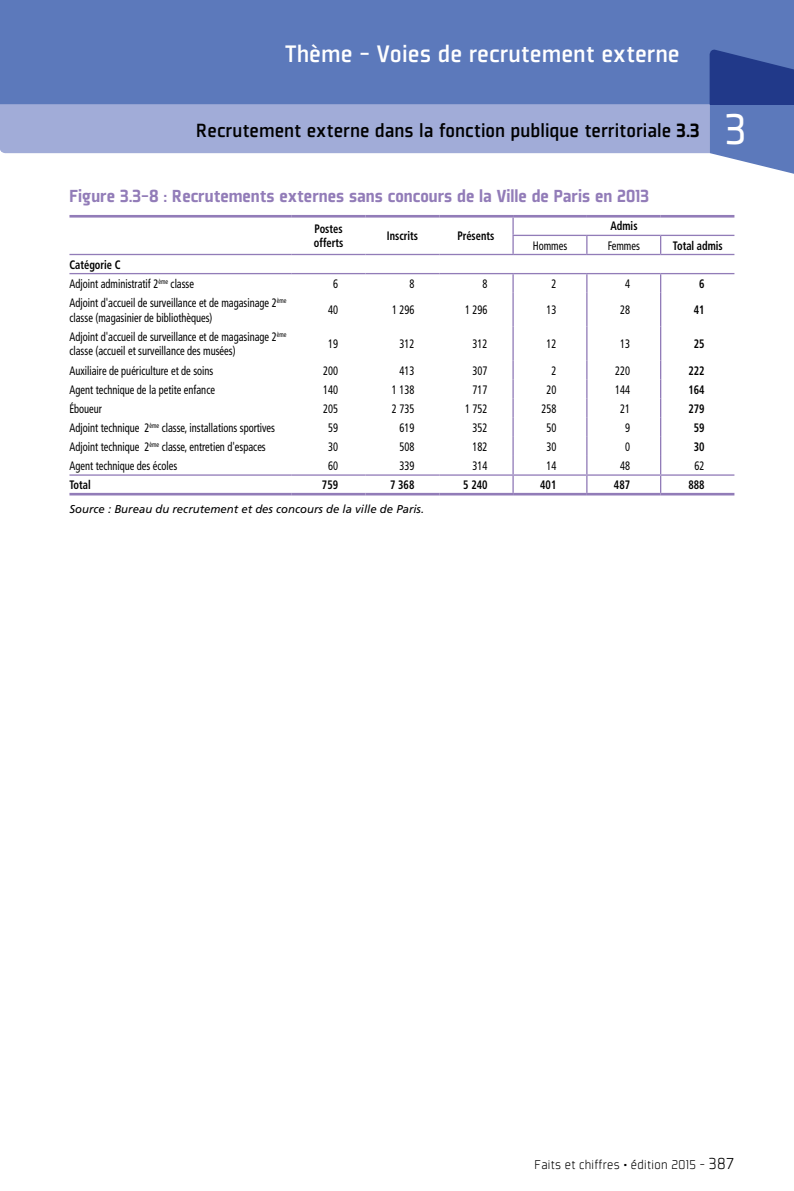
<style>
.page{position:relative;width:794px;height:1191px;background:#fff}
.page>*{position:absolute;margin:0;border:0;box-sizing:border-box;transform-origin:0 0}
.t1{font:47.25px "Plexes";color:#fff}
.t2{font:500 26.25px "Plexes";color:#fff}
.t3{font:500 21px "Plexes";color:#000}
.t4{font:900 19.25px "Plexes";color:#927cb8}
.t5{font:300 14px "Plexes";letter-spacing:-.02em;color:#000}
.t6{font:condensed 12.25px/14.7px "Frutiger LT Std";color:#000;scale:.85 1}
.t7{font:700 condensed 12.25px/14.7px "Frutiger LT Std";color:#000;scale:.85 1}
.t8{font:italic 11.38px "Frutiger LT Std";color:#000}
.s1{font-weight:900}
.s2{font-weight:700}
.s3{font-size:17.5px}
</style>
<div class="page">
<div style="left:0;top:0;width:794px;height:104px;background:#5c79bb"></div>
<svg style="left:0;top:50px;width:794px;height:124px"></svg>
<hr style="left:69px;top:215px;width:223px;height:3px;background:#927cb8">
<hr style="left:513px;top:215px;width:74px;height:3px;background:#927cb8">
<hr style="left:587px;top:215px;width:73px;height:3px;background:#927cb8">
<hr style="left:660px;top:215px;width:74px;height:3px;background:#927cb8">
<hr style="left:512px;top:235px;width:75px;height:1px;background:#927cb8">
<hr style="left:587px;top:235px;width:73px;height:1px;background:#927cb8">
<hr style="left:660px;top:235px;width:74px;height:1px;background:#927cb8">
<svg style="left:512px;top:274px;width:2px;height:19px"></svg>
<hr style="left:512px;top:293px;width:2px;height:33px;background:#927cb8">
<hr style="left:512px;top:326px;width:2px;height:34px;background:#927cb8">
<svg style="left:512px;top:360px;width:2px;height:38px"></svg>
<hr style="left:512px;top:398px;width:2px;height:20px;background:#927cb8">
<svg style="left:512px;top:418px;width:2px;height:75px"></svg>
<svg style="left:586px;top:236px;width:1px;height:18px"></svg>
<svg style="left:660px;top:236px;width:1px;height:18px"></svg>
<svg style="left:586px;top:274px;width:1px;height:19px"></svg>
<svg style="left:660px;top:274px;width:1px;height:19px"></svg>
<hr style="left:586px;top:293px;width:1px;height:33px;background:#927cb8">
<hr style="left:660px;top:293px;width:1px;height:33px;background:#927cb8">
<hr style="left:586px;top:326px;width:1px;height:34px;background:#927cb8">
<hr style="left:660px;top:326px;width:1px;height:34px;background:#927cb8">
<svg style="left:586px;top:360px;width:1px;height:133px"></svg>
<svg style="left:660px;top:360px;width:1px;height:133px"></svg>
<hr style="left:292px;top:215px;width:73px;height:3px;background:#927cb8">
<hr style="left:365px;top:215px;width:74px;height:3px;background:#927cb8">
<hr style="left:439px;top:215px;width:74px;height:3px;background:#927cb8">
<svg style="left:512px;top:218px;width:2px;height:36px"></svg>
<hr style="left:69px;top:254px;width:223px;height:1px;background:#927cb8">
<hr style="left:292px;top:254px;width:73px;height:1px;background:#927cb8">
<hr style="left:365px;top:254px;width:74px;height:1px;background:#927cb8">
<hr style="left:439px;top:254px;width:74px;height:1px;background:#927cb8">
<hr style="left:513px;top:254px;width:74px;height:1px;background:#927cb8">
<hr style="left:587px;top:254px;width:73px;height:1px;background:#927cb8">
<hr style="left:660px;top:254px;width:74px;height:1px;background:#927cb8">
<hr style="left:69px;top:273px;width:223px;height:1px;background:#927cb8">
<hr style="left:292px;top:273px;width:73px;height:1px;background:#927cb8">
<hr style="left:365px;top:273px;width:74px;height:1px;background:#927cb8">
<hr style="left:439px;top:273px;width:74px;height:1px;background:#927cb8">
<hr style="left:513px;top:273px;width:74px;height:1px;background:#927cb8">
<hr style="left:587px;top:273px;width:73px;height:1px;background:#927cb8">
<hr style="left:660px;top:273px;width:74px;height:1px;background:#927cb8">
<hr style="left:69px;top:493px;width:223px;height:2px;background:#927cb8">
<hr style="left:292px;top:493px;width:73px;height:2px;background:#927cb8">
<hr style="left:365px;top:493px;width:74px;height:2px;background:#927cb8">
<hr style="left:439px;top:493px;width:74px;height:2px;background:#927cb8">
<hr style="left:513px;top:493px;width:74px;height:2px;background:#927cb8">
<hr style="left:587px;top:493px;width:73px;height:2px;background:#927cb8">
<hr style="left:660px;top:493px;width:74px;height:2px;background:#927cb8">
<hr style="left:69px;top:474px;width:223px;height:2px;background:#927cb8">
<hr style="left:292px;top:474px;width:73px;height:2px;background:#927cb8">
<hr style="left:365px;top:474px;width:74px;height:2px;background:#927cb8">
<hr style="left:439px;top:474px;width:74px;height:2px;background:#927cb8">
<hr style="left:513px;top:474px;width:74px;height:2px;background:#927cb8">
<hr style="left:587px;top:474px;width:73px;height:2px;background:#927cb8">
<hr style="left:660px;top:474px;width:74px;height:2px;background:#927cb8">
<h2 class="t2" style="left:285px;top:40px;width:396px">Thème - Voies de recrutement externe</h2>
<h3 class="t3" style="left:196px;top:119px;width:505px">Recrutement externe dans la fonction publique territoriale <span class="s1">3.3</span></h3>
<h1 class="t1" style="left:724px;top:104px;width:24px">3</h1>
<h3 class="t4" style="left:69px;top:186px;width:581px">Figure 3.3-8 : Recrutements externes sans concours de la Ville de Paris en 2013</h3>
<p class="t7" style="left:314px;top:221px;width:36px">Postes offerts</p>
<p class="t7" style="left:387px;top:228px;width:38px">Inscrits</p>
<p class="t7" style="left:457px;top:228px;width:45px">Présents</p>
<p class="t7" style="left:610px;top:219px;width:33px">Admis</p>
<p class="t6" style="left:533px;top:238px;width:42px">Hommes</p>
<p class="t6" style="left:607px;top:238px;width:39px">Femmes</p>
<p class="t7" style="left:673px;top:238px;width:60px">Total admis</p>
<p class="t6" style="left:69px;top:255px;width:148px;line-height:19.1px"><span class="s2">Catégorie C<br></span>Adjoint administratif 2<sup>ème</sup> classe</p>
<p class="t6" style="left:333px;top:276px;width:7px">6</p>
<p class="t6" style="left:409px;top:276px;width:7px">8</p>
<p class="t6" style="left:482px;top:276px;width:7px">8</p>
<p class="t6" style="left:551px;top:276px;width:7px">2</p>
<p class="t6" style="left:625px;top:276px;width:7px">4</p>
<p class="t7" style="left:699px;top:276px;width:8px">6</p>
<p class="t6" style="left:69px;top:295px;width:257px">Adjoint d'accueil de surveillance et de magasinage 2<sup>ème </sup>classe (magasinier de bibliothèques)</p>
<p class="t6" style="left:328px;top:303px;width:13px">40</p>
<p class="t6" style="left:392px;top:303px;width:28px">1 296</p>
<p class="t6" style="left:465px;top:303px;width:28px">1 296</p>
<p class="t6" style="left:546px;top:303px;width:13px">13</p>
<p class="t6" style="left:620px;top:303px;width:13px">28</p>
<p class="t7" style="left:694px;top:303px;width:14px">41</p>
<p class="t6" style="left:69px;top:329px;width:257px">Adjoint d'accueil de surveillance et de magasinage 2<sup>ème </sup>classe (accueil et surveillance des musées)</p>
<p class="t6" style="left:328px;top:336px;width:13px">19</p>
<p class="t6" style="left:399px;top:336px;width:19px">312</p>
<p class="t6" style="left:472px;top:336px;width:19px">312</p>
<p class="t6" style="left:546px;top:336px;width:13px">12</p>
<p class="t6" style="left:620px;top:336px;width:13px">13</p>
<p class="t7" style="left:694px;top:336px;width:14px">25</p>
<p class="t6" style="left:69px;top:363px;width:171px">Auxiliaire de puériculture et de soins</p>
<p class="t6" style="left:323px;top:363px;width:19px">200</p>
<p class="t6" style="left:399px;top:363px;width:19px">413</p>
<p class="t6" style="left:472px;top:363px;width:19px">307</p>
<p class="t6" style="left:551px;top:363px;width:7px">2</p>
<p class="t6" style="left:615px;top:363px;width:19px">220</p>
<p class="t7" style="left:688px;top:363px;width:21px">222</p>
<p class="t6" style="left:69px;top:382px;width:173px">Agent technique de la petite enfance</p>
<p class="t6" style="left:323px;top:382px;width:19px">140</p>
<p class="t6" style="left:392px;top:382px;width:28px">1 138</p>
<p class="t6" style="left:472px;top:382px;width:19px">717</p>
<p class="t6" style="left:546px;top:382px;width:13px">20</p>
<p class="t6" style="left:615px;top:382px;width:19px">144</p>
<p class="t7" style="left:688px;top:382px;width:21px">164</p>
<p class="t6" style="left:69px;top:401px;width:40px">Éboueur</p>
<p class="t6" style="left:323px;top:401px;width:19px">205</p>
<p class="t6" style="left:392px;top:401px;width:28px">2 735</p>
<p class="t6" style="left:465px;top:401px;width:28px">1 752</p>
<p class="t6" style="left:541px;top:401px;width:19px">258</p>
<p class="t6" style="left:620px;top:401px;width:13px">21</p>
<p class="t7" style="left:688px;top:401px;width:21px">279</p>
<p class="t6" style="left:69px;top:420px;width:243px">Adjoint technique 2<sup>ème</sup> classe, installations sportives</p>
<p class="t6" style="left:328px;top:420px;width:13px">59</p>
<p class="t6" style="left:399px;top:420px;width:19px">619</p>
<p class="t6" style="left:472px;top:420px;width:19px">352</p>
<p class="t6" style="left:546px;top:420px;width:13px">50</p>
<p class="t6" style="left:625px;top:420px;width:7px">9</p>
<p class="t7" style="left:694px;top:420px;width:14px">59</p>
<p class="t6" style="left:69px;top:439px;width:232px">Adjoint technique 2<sup>ème</sup> classe, entretien d'espaces</p>
<p class="t6" style="left:328px;top:439px;width:13px">30</p>
<p class="t6" style="left:399px;top:439px;width:19px">508</p>
<p class="t6" style="left:472px;top:439px;width:19px">182</p>
<p class="t6" style="left:546px;top:439px;width:13px">30</p>
<p class="t6" style="left:625px;top:439px;width:7px">0</p>
<p class="t7" style="left:694px;top:439px;width:14px">30</p>
<p class="t6" style="left:69px;top:458px;width:128px">Agent technique des écoles</p>
<p class="t6" style="left:328px;top:458px;width:13px">60</p>
<p class="t6" style="left:399px;top:458px;width:19px">339</p>
<p class="t6" style="left:472px;top:458px;width:19px">314</p>
<p class="t6" style="left:546px;top:458px;width:13px">14</p>
<p class="t6" style="left:620px;top:458px;width:13px">48</p>
<p class="t6" style="left:694px;top:458px;width:13px">62</p>
<p class="t7" style="left:69px;top:477px;width:27px">Total</p>
<p class="t7" style="left:322px;top:477px;width:21px">759</p>
<p class="t7" style="left:390px;top:477px;width:30px">7 368</p>
<p class="t7" style="left:463px;top:477px;width:30px">5 240</p>
<p class="t7" style="left:540px;top:477px;width:21px">401</p>
<p class="t7" style="left:614px;top:477px;width:21px">487</p>
<p class="t7" style="left:688px;top:477px;width:21px">888</p>
<p class="t8" style="left:69px;top:502px;width:356px">Source : Bureau du recrutement et des concours de la ville de Paris.</p>
<p class="t5" style="left:534px;top:1157px;width:202px">Faits et chiffres • édition 2015 - <span class="s3">387</span></p>
</div>
